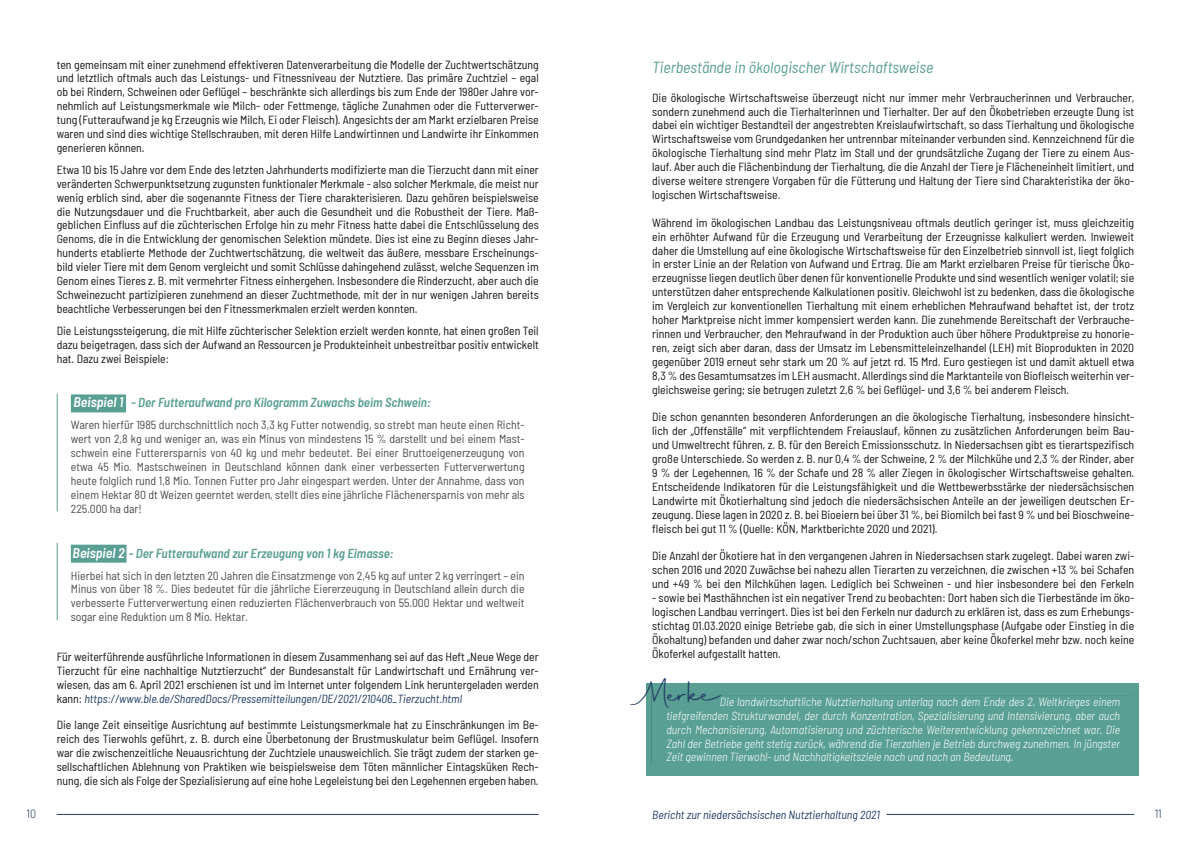
<style>
.page{position:relative;width:1191px;height:842px;background:#fff}
.page>*{position:absolute;margin:0;border:0;box-sizing:border-box;transform-origin:0 0}
.List_Paragraph{font:33.7px "Autography";color:#213d65}
.List_Paragraph-2{font:italic semi-condensed 16px "Barlow";color:#599f93}
.t1{font:italic 600 semi-condensed 13px "Barlow";color:#599f93}
.t2{font:300 semi-condensed 12px "Barlow";color:#213d65}
.List_Paragraph-3{font:semi-condensed 11.8px/13.9px "Barlow";color:#131413;text-align:justify}
.List_Paragraph-4{font:semi-condensed 11.8px/13.9px "Barlow";color:#4d4d4c;text-align:justify}
.t3{font:italic 300 semi-condensed 11.8px/13.7px "Barlow";color:#fff;text-align:justify}
.t4{font:italic semi-condensed 11.8px "Barlow";color:#213d65}
.s1{font-size:14px;color:#fff}
.s2{font-style:italic;color:#213d65}
</style>
<div class="page">
<hr style="left:57px;top:814px;width:482px;height:1px;background:#213d65">
<hr style="left:886px;top:814px;width:248px;height:1px;background:#213d65">
<div style="left:646px;top:683px;width:492px;height:93px;background:#599f93"></div>
<div style="left:71px;top:394px;width:55px;height:18px;background:#599f93"></div>
<div style="left:71px;top:545px;width:55px;height:18px;background:#599f93"></div>
<hr style="left:57px;top:393px;width:1px;height:118px;background:#599f93">
<hr style="left:57px;top:543px;width:1px;height:77px;background:#599f93">
<p class="List_Paragraph-3" style="left:57px;top:56px;width:483px">ten gemeinsam mit einer zunehmend effektiveren Datenverarbeitung die Modelle der Zuchtwertschätzung und letztlich oftmals auch das Leistungs- und Fitnessniveau der Nutztiere. Das primäre Zuchtziel – egal ob bei Rindern, Schweinen oder Geflügel – beschränkte sich allerdings bis zum Ende der 1980er Jahre vor&shy;nehmlich auf Leistungsmerkmale wie Milch- oder Fettmenge, tägliche Zunahmen oder die Futterverwer&shy;tung (Futteraufwand je kg Erzeugnis wie Milch, Ei oder Fleisch). Angesichts der am Markt erzielbaren Preise waren und sind dies wichtige Stellschrauben, mit deren Hilfe Landwirtinnen und Landwirte ihr Einkommen generieren können.</p>
<p class="List_Paragraph-3" style="left:57px;top:162px;width:483px">Etwa 10 bis 15 Jahre vor dem Ende des letzten Jahrhunderts modifizierte man die Tierzucht dann mit einer veränderten Schwerpunktsetzung zugunsten funktionaler Merkmale - also solcher Merkmale, die meist nur wenig erblich sind, aber die sogenannte Fitness der Tiere charakterisieren. Dazu gehören beispielsweise die Nutzungsdauer und die Fruchtbarkeit, aber auch die Gesundheit und die Robustheit der Tiere. Maß&shy;geblichen Einfluss auf die züchterischen Erfolge hin zu mehr Fitness hatte dabei die Entschlüsselung des Genoms, die in die Entwicklung der genomischen Selektion mündete. Dies ist eine zu Beginn dieses Jahr&shy;hunderts etablierte Methode der Zuchtwertschätzung, die weltweit das äußere, messbare Erscheinungs&shy;bild vieler Tiere mit dem Genom vergleicht und somit Schlüsse dahingehend zulässt, welche Sequenzen im Genom eines Tieres z. B. mit vermehrter Fitness einhergehen. Insbesondere die Rinderzucht, aber auch die Schweinezucht partizipieren zunehmend an dieser Zuchtmethode, mit der in nur wenigen Jahren bereits beachtliche Verbesserungen bei den Fitnessmerkmalen erzielt werden konnten.</p>
<p class="List_Paragraph-3" style="left:57px;top:323px;width:483px">Die Leistungssteigerung, die mit Hilfe züchterischer Selektion erzielt werden konnte, hat einen großen Teil dazu beigetragen, dass sich der Aufwand an Ressourcen je Produkteinheit unbestreitbar positiv entwickelt hat. Dazu zwei Beispiele:</p>
<p class="t1" style="left:74px;top:393px;width:359px"><span class="s1">Beispiel 1</span> - Der Futteraufwand pro Kilogramm Zuwachs beim Schwein:</p>
<p class="List_Paragraph-4" style="left:71px;top:417px;width:455px">Waren hierfür 1985 durchschnittlich noch 3,3 kg Futter notwendig, so strebt man heute einen Richt&shy;wert von 2,8 kg und weniger an, was ein Minus von mindestens 15 % darstellt und bei einem Mast&shy;schwein eine Futterersparnis von 40 kg und mehr bedeutet. Bei einer Bruttoeigenerzeugung von etwa 45 Mio. Mastschweinen in Deutschland können dank einer verbesserten Futterverwertung heute folglich rund 1,8 Mio. Tonnen Futter pro Jahr eingespart werden. Unter der Annahme, dass von einem Hektar 80 dt Weizen geerntet werden, stellt dies eine jährliche Flächenersparnis von mehr als 225.000 ha dar!</p>
<p class="t1" style="left:73px;top:544px;width:322px"><span class="s1">Beispiel 2</span> - Der Futteraufwand zur Erzeugung von 1 kg Eimasse:</p>
<p class="List_Paragraph-4" style="left:71px;top:567px;width:455px">Hierbei hat sich in den letzten 20 Jahren die Einsatzmenge von 2,45 kg auf unter 2 kg verringert – ein Minus von über 18 %. Dies bedeutet für die jährliche Eiererzeugung in Deutschland allein durch die verbesserte Futterverwertung einen reduzierten Flächenverbrauch von 55.000 Hektar und weltweit sogar eine Reduktion um 8 Mio. Hektar.</p>
<p class="List_Paragraph-3" style="left:57px;top:649px;width:483px">Für weiterführende ausführliche Informationen in diesem Zusammenhang sei auf das Heft „Neue Wege der Tierzucht für eine nachhaltige Nutztierzucht“ der Bundesanstalt für Landwirtschaft und Ernährung ver&shy;wiesen, das am 6. April 2021 erschienen ist und im Internet unter folgendem Link heruntergeladen werden kann: <span class="s2">https://www.ble.de/SharedDocs/Pressemitteilungen/DE/2021/210406_Tierzucht.html</span></p>
<p class="List_Paragraph-3" style="left:57px;top:717px;width:483px">Die lange Zeit einseitige Ausrichtung auf bestimmte Leistungsmerkmale hat zu Einschränkungen im Be&shy;reich des Tierwohls geführt, z. B. durch eine Überbetonung der Brustmuskulatur beim Geflügel. Insofern war die zwischenzeitliche Neuausrichtung der Zuchtziele unausweichlich. Sie trägt zudem der starken ge&shy;sellschaftlichen Ablehnung von Praktiken wie beispielsweise dem Töten männlicher Eintagsküken Rech&shy;nung, die sich als Folge der Spezialisierung auf eine hohe Legeleistung bei den Legehennen ergeben haben.</p>
<p class="List_Paragraph-2" style="left:652px;top:55px;width:283px">Tierbestände in ökologischer Wirtschaftsweise</p>
<p class="List_Paragraph-3" style="left:652px;top:90px;width:483px">Die ökologische Wirtschaftsweise überzeugt nicht nur immer mehr Verbraucherinnen und Verbraucher, sondern zunehmend auch die Tierhalterinnen und Tierhalter. Der auf den Ökobetrieben erzeugte Dung ist dabei ein wichtiger Bestandteil der angestrebten Kreislaufwirtschaft, so dass Tierhaltung und ökologische Wirtschaftsweise vom Grundgedanken her untrennbar miteinander verbunden sind. Kennzeichnend für die ökologische Tierhaltung sind mehr Platz im Stall und der grundsätzliche Zugang der Tiere zu einem Aus&shy;lauf. Aber auch die Flächenbindung der Tierhaltung, die die Anzahl der Tiere je Flächeneinheit limitiert, und diverse weitere strengere Vorgaben für die Fütterung und Haltung der Tiere sind Charakteristika der öko&shy;logischen Wirtschaftsweise.</p>
<p class="List_Paragraph-3" style="left:652px;top:215px;width:483px">Während im ökologischen Landbau das Leistungsniveau oftmals deutlich geringer ist, muss gleichzeitig ein erhöhter Aufwand für die Erzeugung und Verarbeitung der Erzeugnisse kalkuliert werden. Inwieweit daher die Umstellung auf eine ökologische Wirtschaftsweise für den Einzelbetrieb sinnvoll ist, liegt folglich in erster Linie an der Relation von Aufwand und Ertrag. Die am Markt erzielbaren Preise für tierische Öko&shy;erzeugnisse liegen deutlich über denen für konventionelle Produkte und sind wesentlich weniger volatil; sie unterstützen daher entsprechende Kalkulationen positiv. Gleichwohl ist zu bedenken, dass die ökologische im Vergleich zur konventionellen Tierhaltung mit einem erheblichen Mehraufwand behaftet ist, der trotz hoher Marktpreise nicht immer kompensiert werden kann. Die zunehmende Bereitschaft der Verbrauche&shy;rinnen und Verbraucher, den Mehraufwand in der Produktion auch über höhere Produktpreise zu honorie&shy;ren, zeigt sich aber daran, dass der Umsatz im Lebensmitteleinzelhandel (LEH) mit Bioprodukten in 2020 gegenüber 2019 erneut sehr stark um 20 % auf jetzt rd. 15 Mrd. Euro gestiegen ist und damit aktuell etwa 8,3 % des Gesamtumsatzes im LEH ausmacht. Allerdings sind die Marktanteile von Biofleisch weiterhin ver&shy;gleichsweise gering; sie betrugen zuletzt 2,6 % bei Geflügel- und 3,6 % bei anderem Fleisch.</p>
<p class="List_Paragraph-3" style="left:652px;top:409px;width:483px">Die schon genannten besonderen Anforderungen an die ökologische Tierhaltung, insbesondere hinsicht&shy;lich der „Offenställe“ mit verpflichtendem Freiauslauf, können zu zusätzlichen Anforderungen beim Bau&shy;und Umweltrecht führen, z. B. für den Bereich Emissionsschutz. In Niedersachsen gibt es tierartspezifisch große Unterschiede. So werden z. B. nur 0,4 % der Schweine, 2 % der Milchkühe und 2,3 % der Rinder, aber 9 % der Legehennen, 16 % der Schafe und 28 % aller Ziegen in ökologischer Wirtschaftsweise gehalten.<br>Entscheidende Indikatoren für die Leistungsfähigkeit und die Wettbewerbsstärke der niedersächsischen Landwirte mit Ökotierhaltung sind jedoch die niedersächsischen Anteile an der jeweiligen deutschen Er&shy;zeugung. Diese lagen in 2020 z. B. bei Bioeiern bei über 31 %, bei Biomilch bei fast 9 % und bei Bioschweine&shy;fleisch bei gut 11 % (Quelle: KÖN, Marktberichte 2020 und 2021).</p>
<p class="List_Paragraph-3" style="left:652px;top:548px;width:483px">Die Anzahl der Ökotiere hat in den vergangenen Jahren in Niedersachsen stark zugelegt. Dabei waren zwi&shy;schen 2016 und 2020 Zuwächse bei nahezu allen Tierarten zu verzeichnen, die zwischen +13 % bei Schafen und +49 % bei den Milchkühen lagen. Lediglich bei Schweinen - und hier insbesondere bei den Ferkeln</p>
<p class="List_Paragraph-3" style="left:652px;top:590px;width:483px">- sowie bei Masthähnchen ist ein negativer Trend zu beobachten: Dort haben sich die Tierbestände im öko&shy;logischen Landbau verringert. Dies ist bei den Ferkeln nur dadurch zu erklären ist, dass es zum Erhebungs&shy;stichtag 01.03.2020 einige Betriebe gab, die sich in einer Umstellungsphase (Aufgabe oder Einstieg in die Ökohaltung) befanden und daher zwar noch/schon Zuchtsauen, aber keine Ökoferkel mehr bzw. noch keine Ökoferkel aufgestallt hatten.</p>
<p class="t3" style="left:666px;top:694px;width:455px;text-indent:53px">Die landwirtschaftliche Nutztierhaltung unterlag nach dem Ende des 2. Weltkrieges einem tiefgreifenden Strukturwandel, der durch Konzentration, Spezialisierung und Intensivierung, aber auch durch Mechanisierung, Automatisierung und züchterische Weiterentwicklung gekennzeichnet war. Die Zahl der Betriebe geht stetig zurück, während die Tierzahlen je Betrieb durchweg zunehmen. In jüngster Zeit gewinnen Tierwohl- und Nachhaltigkeitsziele nach und nach an Bedeutung.</p>
<p class="List_Paragraph" style="left:641px;top:672px;width:83px">Merke</p>
<p class="t2" style="left:27px;top:805px;width:11px">10</p>
<p class="t4" style="left:652px;top:807px;width:229px">Bericht zur niedersächsischen Nutztierhaltung 2021</p>
<p class="t2" style="left:1154px;top:805px;width:9px">11</p>
</div>
